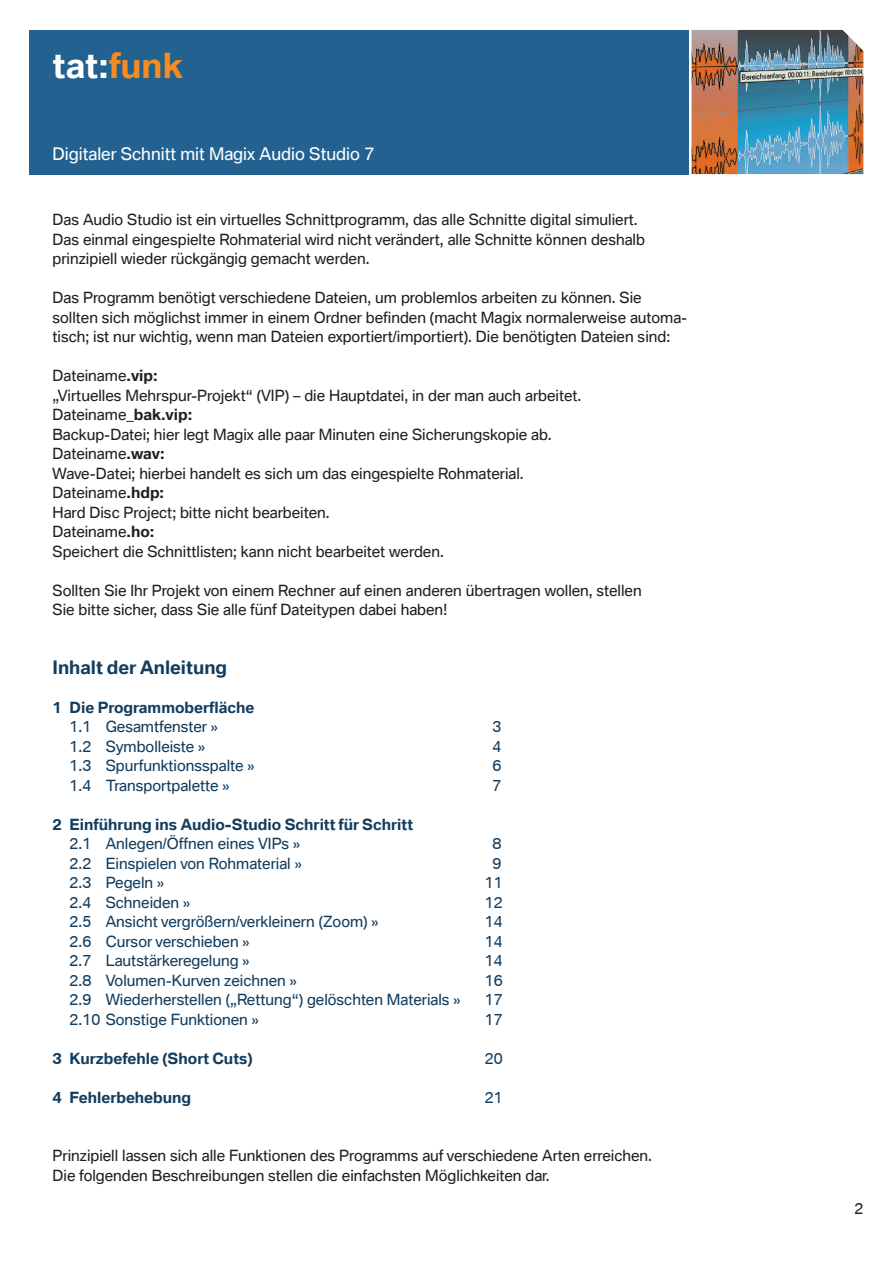
<style>
.page{position:relative;width:893px;height:1263px;background:#fff}
.page>*{position:absolute;margin:0;border:0;box-sizing:border-box;transform-origin:0 0}
.t1{font:700 33.75px "BMW Type";color:#fff}
.t2{font:700 18px "BMW Type";color:#123d5f}
.t3{font:16.8px "BMW Type";color:#fff}
.t4{font:15px/19.5px "BMW Type";color:#231f20}
.t5{font:15px "BMW Type";color:#123d5f}
.t6{font:700 15px "BMW Type";color:#123d5f}
.s1{color:#f68b1f}
.s2{font-weight:700}
</style>
<div class="page">
<div style="left:30px;top:30px;width:659px;height:144px;background:#236290"></div>
<img style="left:691px;top:30px;width:172px;height:144px">
<h1 class="t1" style="left:53px;top:46px;width:131px">tat:<span class="s1">funk</span></h1>
<p class="t3" style="left:53px;top:144px;width:323px">Digitaler Schnitt mit Magix Audio Studio 7</p>
<p class="t4" style="left:53px;top:210px;width:594px">Das Audio Studio ist ein virtuelles Schnittprogramm, das alle Schnitte digital simuliert.<br>Das einmal eingespielte Rohmaterial wird nicht verändert, alle Schnitte können deshalb prinzipiell wieder rückgängig gemacht werden.</p>
<p class="t4" style="left:53px;top:288px;width:636px">Das Programm benötigt verschiedene Dateien, um problemlos arbeiten zu können. Sie sollten sich möglichst immer in einem Ordner befinden (macht Magix normalerweise automa&shy;tisch; ist nur wichtig, wenn man Dateien exportiert/importiert). Die benötigten Dateien sind:</p>
<p class="t4" style="left:53px;top:366px;width:530px">Dateiname<span class="s2">.vip:<br></span>„Virtuelles Mehrspur-Projekt“ (VIP) – die Hauptdatei, in der man auch arbeitet.<br>Dateiname<span class="s2">_bak.vip:<br></span>Backup-Datei; hier legt Magix alle paar Minuten eine Sicherungskopie ab.<br>Dateiname<span class="s2">.wav:<br></span>Wave-Datei; hierbei handelt es sich um das eingespielte Rohmaterial.<br>Dateiname<span class="s2">.hdp:<br></span>Hard Disc Project; bitte nicht bearbeiten.<br>Dateiname<span class="s2">.ho:<br></span>Speichert die Schnittlisten; kann nicht bearbeitet werden.</p>
<p class="t4" style="left:53px;top:581px;width:590px">Sollten Sie Ihr Projekt von einem Rechner auf einen anderen übertragen wollen, stellen<br>Sie bitte sicher, dass Sie alle fünf Dateitypen dabei haben!</p>
<p class="t2" style="left:53px;top:657px;width:176px">Inhalt der Anleitung</p>
<p class="t6" style="left:53px;top:699px;width:203px">1 Die Programmoberfläche</p>
<p class="t5" style="left:70px;top:718px;width:149px">1.1 Gesamtfenster »</p>
<p class="t5" style="left:492px;top:718px;width:10px">3</p>
<p class="t5" style="left:70px;top:738px;width:137px">1.2 Symbolleiste »</p>
<p class="t5" style="left:492px;top:738px;width:10px">4</p>
<p class="t5" style="left:70px;top:757px;width:186px">1.3 Spurfunktionsspalte »</p>
<p class="t5" style="left:492px;top:757px;width:10px">6</p>
<p class="t5" style="left:70px;top:777px;width:161px">1.4 Transportpalette »</p>
<p class="t5" style="left:492px;top:777px;width:10px">7</p>
<p class="t6" style="left:53px;top:816px;width:362px">2 Einführung ins Audio-Studio Schritt für Schritt</p>
<p class="t5" style="left:70px;top:835px;width:232px">2.1 Anlegen/Öffnen eines VIPs »</p>
<p class="t5" style="left:492px;top:835px;width:10px">8</p>
<p class="t5" style="left:70px;top:855px;width:233px">2.2 Einspielen von Rohmaterial »</p>
<p class="t5" style="left:492px;top:855px;width:10px">9</p>
<p class="t5" style="left:70px;top:874px;width:96px">2.3 Pegeln »</p>
<p class="t5" style="left:485px;top:874px;width:19px">11</p>
<p class="t5" style="left:70px;top:894px;width:122px">2.4 Schneiden »</p>
<p class="t5" style="left:485px;top:894px;width:19px">12</p>
<p class="t5" style="left:70px;top:913px;width:310px">2.5 Ansicht vergrößern/verkleinern (Zoom) »</p>
<p class="t5" style="left:485px;top:913px;width:19px">14</p>
<p class="t5" style="left:70px;top:933px;width:181px">2.6 Cursor verschieben »</p>
<p class="t5" style="left:485px;top:933px;width:19px">14</p>
<p class="t5" style="left:70px;top:952px;width:181px">2.7 Lautstärkeregelung »</p>
<p class="t5" style="left:485px;top:952px;width:19px">14</p>
<p class="t5" style="left:70px;top:972px;width:228px">2.8 Volumen-Kurven zeichnen »</p>
<p class="t5" style="left:485px;top:972px;width:19px">16</p>
<p class="t5" style="left:70px;top:991px;width:392px">2.9 Wiederherstellen („Rettung“) gelöschten Materials »</p>
<p class="t5" style="left:485px;top:991px;width:19px">17</p>
<p class="t5" style="left:70px;top:1011px;width:191px">2.10 Sonstige Funktionen »</p>
<p class="t5" style="left:485px;top:1011px;width:19px">17</p>
<p class="t6" style="left:53px;top:1050px;width:202px">3 Kurzbefehle (Short Cuts)</p>
<p class="t5" style="left:485px;top:1050px;width:19px">20</p>
<p class="t6" style="left:53px;top:1089px;width:140px">4 Fehlerbehebung</p>
<p class="t5" style="left:485px;top:1089px;width:19px">21</p>
<p class="t4" style="left:53px;top:1146px;width:601px">Prinzipiell lassen sich alle Funktionen des Programms auf verschiedene Arten erreichen.<br>Die folgenden Beschreibungen stellen die einfachsten Möglichkeiten dar.</p>
<p class="t4" style="left:854px;top:1199px;width:10px">2</p>
</div>
